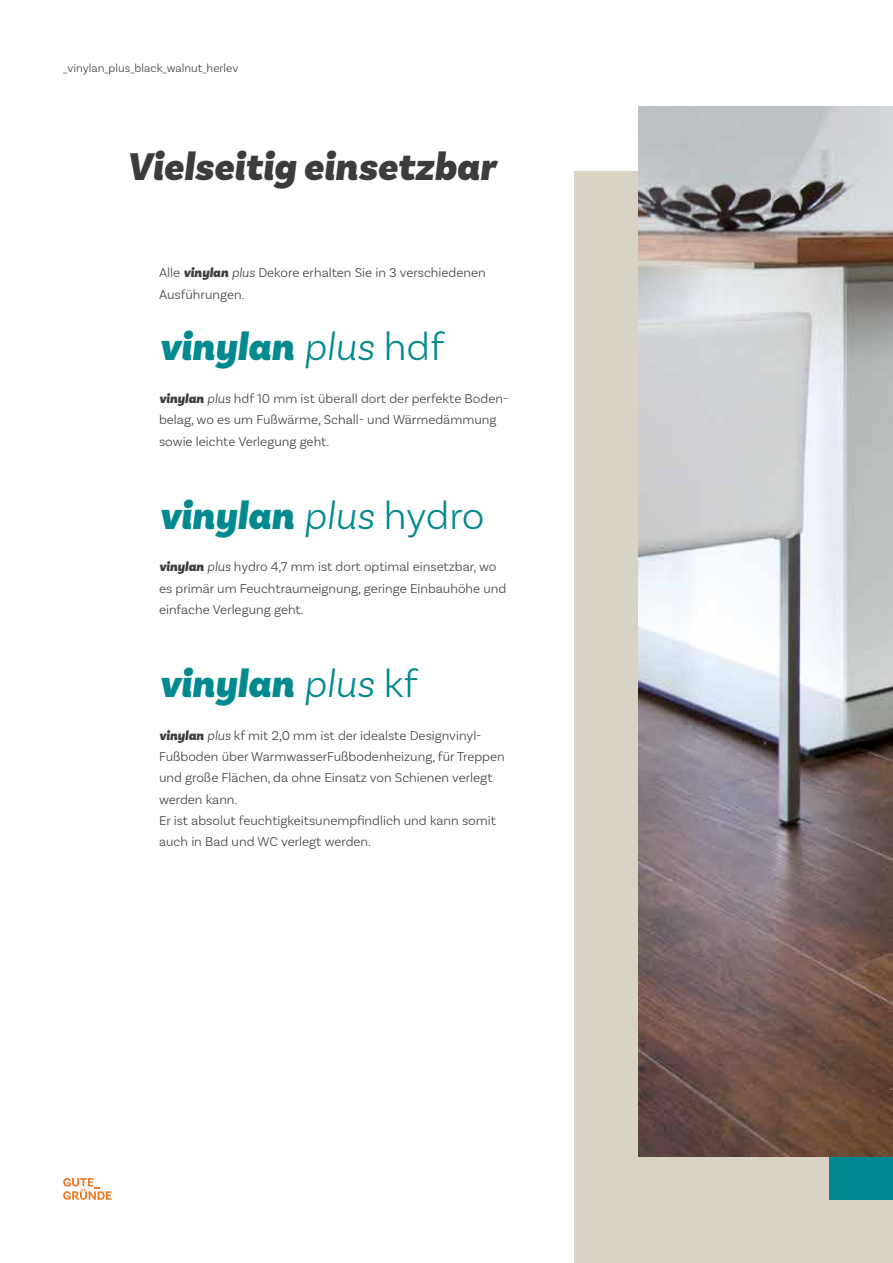
<style>
.page{position:relative;width:893px;height:1263px;background:#fff}
.page>*{position:absolute;margin:0;border:0;box-sizing:border-box;transform-origin:0 0}
.t1{font:italic 900 40.5px "Basic Sans";color:#008a8f}
.t2{font:italic 900 40.5px "Basic Sans";color:#3c3c3b}
.t3{font:300 13.5px/21.3px "Basic Sans";color:#3c3c3b}
.t4{font:300 12px "Basic Sans";color:#3c3c3b}
.s1{font-weight:900;font-style:italic}
.s2{font-style:italic}
.s3{font-weight:300}
.s4{font-weight:300;font-style:normal}
</style>
<div class="page">
<div style="left:574px;top:171px;width:319px;height:1092px;background:#d9d3c3"></div>
<div style="left:830px;top:1157px;width:63px;height:42px;background:#008a8f"></div>
<img style="left:638px;top:107px;width:255px;height:1050px">
<svg style="left:63px;top:1178px;width:49px;height:22px"></svg>
<p class="t4" style="left:63px;top:61px;width:177px">_vinylan_plus_black_walnut_herlev</p>
<h1 class="t2" style="left:127px;top:142px;width:370px">Vielseitig einsetzbar</h1>
<p class="t3" style="left:159px;top:262px;width:328px">Alle <span class="s1">vinylan</span> <span class="s2">plus</span> Dekore erhalten Sie in 3 verschiedenen<br>Ausführungen.</p>
<h1 class="t1" style="left:159px;top:322px;width:287px">vinylan <span class="s3">plus</span> <span class="s4">hdf</span></h1>
<p class="t3" style="left:159px;top:388px;width:351px"><span class="s1">vinylan</span> <span class="s2">plus</span> hdf 10 mm ist überall dort der perfekte Boden&shy;belag, wo es um Fußwärme, Schall- und Wärmedämmung sowie leichte Verlegung geht.</p>
<h1 class="t1" style="left:159px;top:490px;width:327px">vinylan <span class="s3">plus</span> <span class="s4">hydro</span></h1>
<p class="t3" style="left:159px;top:556px;width:349px"><span class="s1">vinylan</span> <span class="s2">plus</span> hydro 4,7 mm ist dort optimal einsetzbar, wo es primär um Feuchtraumeignung, geringe Einbauhöhe und einfache Verlegung geht.</p>
<h1 class="t1" style="left:159px;top:659px;width:260px">vinylan <span class="s3">plus</span> <span class="s4">kf</span></h1>
<p class="t3" style="left:159px;top:724px;width:347px"><span class="s1">vinylan</span> <span class="s2">plus</span> kf mit 2,0 mm ist der idealste Designvinyl-Fußboden über WarmwasserFußbodenheizung, für Treppen und große Flächen, da ohne Einsatz von Schienen verlegt werden kann.<br>Er ist absolut feuchtigkeitsunempfindlich und kann somit auch in Bad und WC verlegt werden.</p>
</div>
